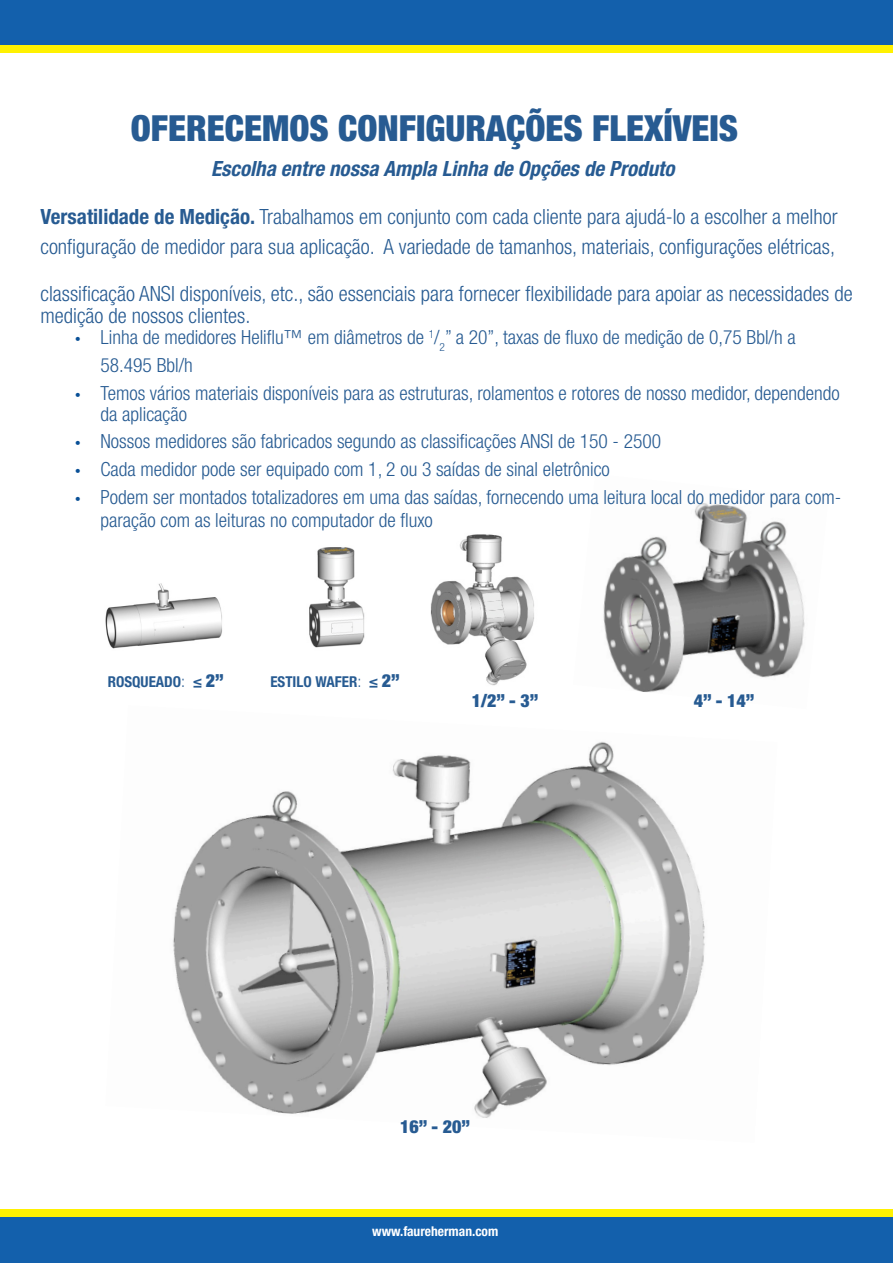
<style>
.page{position:relative;width:893px;height:1263px;background:#fff}
.page>*{position:absolute;margin:0;border:0;box-sizing:border-box;transform-origin:0 0}
.t1{font:900 condensed 36px "Helvetica Neue LT Pro";color:#275b92}
.t2{font:300 condensed 21px/30px "Helvetica Neue LT Pro";color:#275b92}
.t3{font:italic 700 condensed 21px "Helvetica Neue LT Pro";color:#275b92}
.t4{font:300 condensed 19.5px/27.5px "Helvetica Neue LT Pro";color:#275b92}
.t5{font:900 condensed 18px "Helvetica Neue LT Pro";color:#275b92}
.t6{font:700 condensed 15px "Helvetica Neue LT Pro";color:#275b92}
.t7{font:700 condensed 13.5px "Helvetica Neue LT Pro";color:#fff}
.s1{font-weight:700}
.s2{font-family:"Myriad Pro";font-weight:400;font-stretch:normal;color:#095097}
.s3{font-weight:300;font-size:16.5px}
.s4{font-weight:900;font-size:18px}
</style>
<div class="page">
<div style="left:0;top:0;width:893px;height:47px;background:#1360ac"></div>
<div style="left:0;top:45px;width:893px;height:7px;background:#fff101"></div>
<div style="left:0;top:1216px;width:893px;height:47px;background:#1360ac"></div>
<div style="left:0;top:1209px;width:893px;height:8px;background:#fff101"></div>
<img style="left:173px;top:741px;width:532px;height:377px">
<img style="left:105px;top:583px;width:117px;height:66px">
<img style="left:309px;top:547px;width:56px;height:101px">
<img style="left:430px;top:534px;width:104px;height:152px">
<img style="left:603px;top:503px;width:202px;height:189px">
<p class="t1" style="left:131px;top:106px;width:609px">OFERECEMOS CONFIGURAÇÕES FLEXÍVEIS</p>
<p class="t3" style="left:211px;top:155px;width:465px">Escolha entre nossa Ampla Linha de Opções de Produto</p>
<p class="t2" style="left:40px;top:202px;width:798px"><span class="s1">Versatilidade de Medição.</span> Trabalhamos em conjunto com cada cliente para ajudá-lo a escolher a melhor configuração de medidor para sua aplicação. A variedade de tamanhos, materiais, configurações elétricas,</p>
<p class="t2" style="left:40px;top:282px;width:814px;line-height:22.5px">classificação ANSI disponíveis, etc., são essenciais para fornecer flexibilidade para apoiar as necessidades de medição de nossos clientes.</p>
<p class="t4" style="left:100px;top:324px;width:697px;text-indent:-26px"><span class="s2">•</span> Linha de medidores Heliflu™ em diâmetros de <sup>1</sup>/<sub>2</sub>” a 20”, taxas de fluxo de medição de 0,75 Bbl/h a<br>58.495 Bbl/h</p>
<p class="t4" style="left:100px;top:382px;width:741px;line-height:21px;text-indent:-26px"><span class="s2">•</span> Temos vários materiais disponíveis para as estruturas, rolamentos e rotores de nosso medidor, dependendo da aplicação</p>
<p class="t4" style="left:75px;top:428px;width:588px"><span class="s2">•</span> Nossos medidores são fabricados segundo as classificações ANSI de 150 - 2500</p>
<p class="t4" style="left:75px;top:455px;width:536px"><span class="s2">•</span> Cada medidor pode ser equipado com 1, 2 ou 3 saídas de sinal eletrônico</p>
<p class="t4" style="left:100px;top:485px;width:742px;line-height:23.4px;text-indent:-26px"><span class="s2">•</span> Podem ser montados totalizadores em uma das saídas, fornecendo uma leitura local do medidor para com&shy;paração com as leituras no computador de fluxo</p>
<p class="t6" style="left:108px;top:673px;width:117px">ROSQUEADO<span class="s3">:</span> ≤ <span class="s4">2”</span></p>
<p class="t6" style="left:270px;top:673px;width:131px">ESTILO WAFER<span class="s3">:</span> ≤ <span class="s4">2”</span></p>
<p class="t5" style="left:472px;top:689px;width:68px">1/2” - 3”</p>
<p class="t5" style="left:694px;top:689px;width:62px">4” - 14”</p>
<p class="t5" style="left:400px;top:1116px;width:72px">16” - 20”</p>
<p class="t7" style="left:372px;top:1223px;width:128px">www.faureherman.com</p>
</div>
